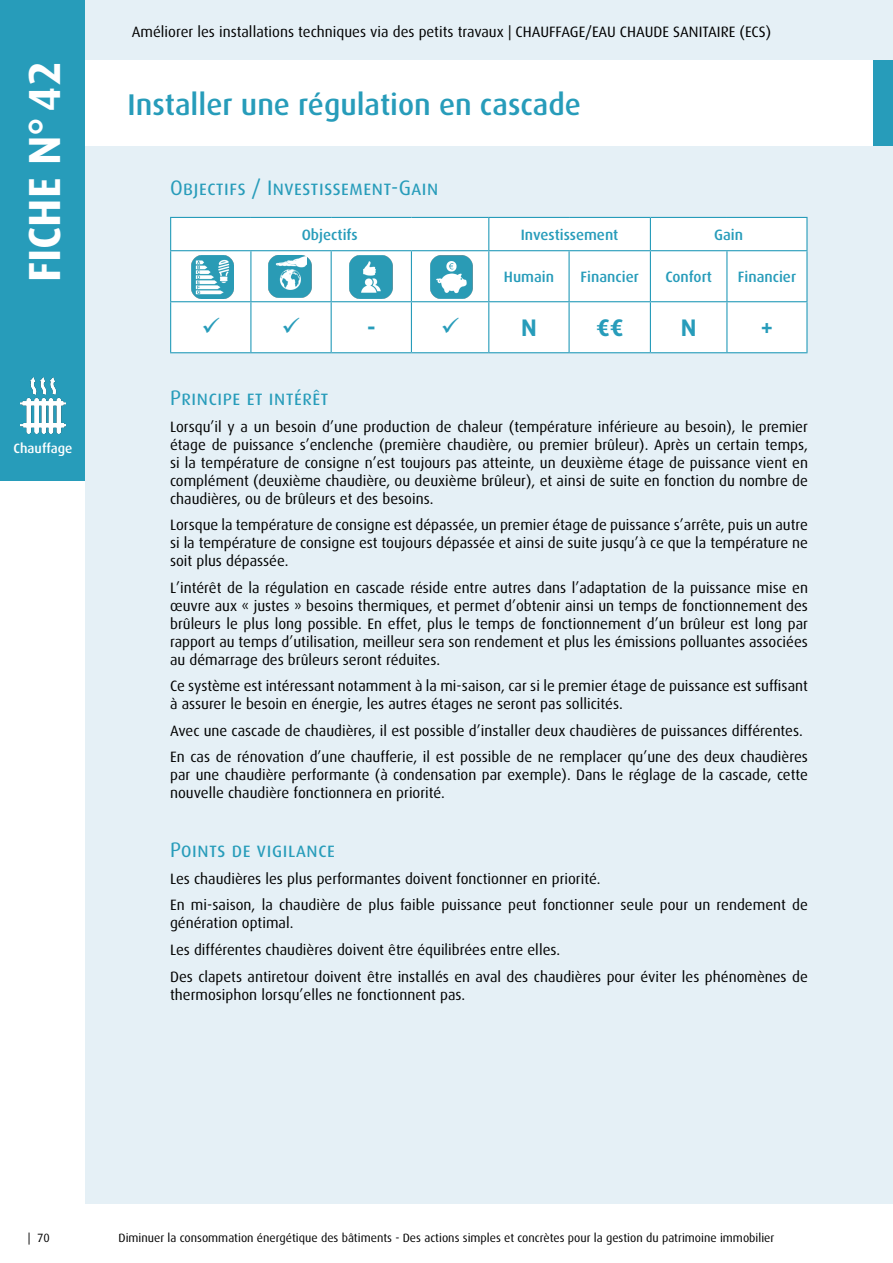
<style>
.page{position:relative;width:893px;height:1263px;background:#fff}
.page>*{position:absolute;margin:0;border:0;box-sizing:border-box;transform-origin:0 0}
.t1{font:700 45px "Dax OT";color:#fff}
.Titre_1_Fiche-bleu{font:500 30px "Dax OT";color:#279cba}
.t2{font:700 24px "Dax OT";color:#279cba}
.Titre_2_fiche_bleu{font:21px "Dax OT";color:#279cba}
.corps_de_texte_fiche{font:15px/18px "Dax OT";color:#000;text-align:justify}
.t3{font:500 15px "Dax OT";color:#279cba}
.t4{font:500 13.5px "Dax OT";color:#fff}
.t5{font:12px "Dax OT";color:#000}
</style>
<div class="page">
<div style="left:0;top:0;width:85px;height:480px;background:#279cba"></div>
<div style="left:85px;top:0;width:808px;height:1203px;background:#e5f0f6"></div>
<div style="left:85px;top:61px;width:791px;height:85px;background:#fff"></div>
<div style="left:874px;top:61px;width:19px;height:85px;background:#279cba"></div>
<img style="left:21px;top:378px;width:44px;height:56px">
<div style="left:171px;top:218px;width:635px;height:134px;background:#fff"></div>
<hr style="left:488px;top:218px;width:1px;height:32px;background:#279cba">
<hr style="left:650px;top:218px;width:1px;height:32px;background:#279cba">
<hr style="left:170px;top:250px;width:81px;height:1px;background:#279cba">
<hr style="left:251px;top:250px;width:80px;height:1px;background:#279cba">
<hr style="left:250px;top:251px;width:1px;height:50px;background:#279cba">
<hr style="left:331px;top:250px;width:80px;height:1px;background:#279cba">
<hr style="left:331px;top:251px;width:1px;height:50px;background:#279cba">
<hr style="left:411px;top:250px;width:78px;height:1px;background:#279cba">
<hr style="left:411px;top:251px;width:1px;height:50px;background:#279cba">
<hr style="left:489px;top:250px;width:80px;height:1px;background:#279cba">
<hr style="left:488px;top:251px;width:1px;height:50px;background:#279cba">
<hr style="left:569px;top:250px;width:81px;height:1px;background:#279cba">
<hr style="left:568px;top:251px;width:2px;height:50px;background:#279cba">
<hr style="left:650px;top:250px;width:77px;height:1px;background:#279cba">
<hr style="left:650px;top:251px;width:1px;height:50px;background:#279cba">
<hr style="left:727px;top:250px;width:80px;height:1px;background:#279cba">
<hr style="left:726px;top:251px;width:1px;height:50px;background:#279cba">
<hr style="left:170px;top:301px;width:81px;height:1px;background:#279cba">
<hr style="left:251px;top:301px;width:80px;height:1px;background:#279cba">
<hr style="left:250px;top:302px;width:1px;height:50px;background:#279cba">
<hr style="left:331px;top:301px;width:80px;height:1px;background:#279cba">
<hr style="left:331px;top:302px;width:1px;height:50px;background:#279cba">
<hr style="left:411px;top:301px;width:78px;height:1px;background:#279cba">
<hr style="left:411px;top:302px;width:1px;height:50px;background:#279cba">
<hr style="left:489px;top:301px;width:80px;height:1px;background:#279cba">
<hr style="left:488px;top:302px;width:1px;height:50px;background:#279cba">
<hr style="left:569px;top:301px;width:81px;height:1px;background:#279cba">
<hr style="left:568px;top:302px;width:2px;height:50px;background:#279cba">
<hr style="left:650px;top:301px;width:77px;height:1px;background:#279cba">
<hr style="left:650px;top:302px;width:1px;height:50px;background:#279cba">
<hr style="left:727px;top:301px;width:80px;height:1px;background:#279cba">
<hr style="left:726px;top:302px;width:1px;height:50px;background:#279cba">
<hr style="left:170px;top:217px;width:81px;height:1px;background:#279cba">
<hr style="left:170px;top:218px;width:1px;height:32px;background:#279cba">
<hr style="left:251px;top:217px;width:80px;height:1px;background:#279cba">
<hr style="left:331px;top:217px;width:80px;height:1px;background:#279cba">
<hr style="left:411px;top:217px;width:78px;height:1px;background:#279cba">
<hr style="left:489px;top:217px;width:80px;height:1px;background:#279cba">
<hr style="left:569px;top:217px;width:81px;height:1px;background:#279cba">
<hr style="left:650px;top:217px;width:77px;height:1px;background:#279cba">
<hr style="left:727px;top:217px;width:80px;height:1px;background:#279cba">
<hr style="left:806px;top:218px;width:1px;height:32px;background:#279cba">
<hr style="left:170px;top:251px;width:1px;height:50px;background:#279cba">
<hr style="left:806px;top:251px;width:1px;height:50px;background:#279cba">
<hr style="left:170px;top:302px;width:1px;height:50px;background:#279cba">
<hr style="left:806px;top:302px;width:1px;height:50px;background:#279cba">
<hr style="left:170px;top:352px;width:81px;height:1px;background:#279cba">
<hr style="left:251px;top:352px;width:80px;height:1px;background:#279cba">
<hr style="left:331px;top:352px;width:80px;height:1px;background:#279cba">
<hr style="left:411px;top:352px;width:78px;height:1px;background:#279cba">
<hr style="left:489px;top:352px;width:80px;height:1px;background:#279cba">
<hr style="left:569px;top:352px;width:81px;height:1px;background:#279cba">
<hr style="left:650px;top:352px;width:77px;height:1px;background:#279cba">
<hr style="left:727px;top:352px;width:80px;height:1px;background:#279cba">
<img style="left:191px;top:255px;width:43px;height:43px">
<img style="left:269px;top:255px;width:42px;height:43px">
<img style="left:350px;top:255px;width:42px;height:43px">
<img style="left:430px;top:255px;width:43px;height:43px">
<svg style="left:203px;top:317px;width:16px;height:16px"></svg>
<svg style="left:283px;top:317px;width:17px;height:16px"></svg>
<svg style="left:442px;top:317px;width:17px;height:16px"></svg>
<p class="t1" style="left:19px;top:282px;width:223px;rotate:-90deg">FICHE N°42</p>
<p class="t4" style="left:14px;top:440px;width:60px">Chauffage</p>
<p class="corps_de_texte_fiche" style="left:132px;top:23px;width:641px">Améliorer les installations techniques via des petits travaux | CHAUFFAGE/EAU CHAUDE SANITAIRE (ECS)</p>
<h2 class="Titre_1_Fiche-bleu" style="left:128px;top:88px;width:455px">Installer une régulation en cascade</h2>
<p class="Titre_2_fiche_bleu" style="left:170px;top:176px;width:270px">Objectifs / Investissement-Gain</p>
<p class="t3" style="left:302px;top:226px;width:58px">Objectifs</p>
<p class="t3" style="left:521px;top:226px;width:99px">Investissement</p>
<p class="t3" style="left:714px;top:226px;width:30px">Gain</p>
<p class="t3" style="left:504px;top:268px;width:52px">Humain</p>
<p class="t3" style="left:581px;top:268px;width:60px">Financier</p>
<p class="t3" style="left:665px;top:268px;width:48px">Confort</p>
<p class="t3" style="left:738px;top:268px;width:60px">Financier</p>
<p class="t2" style="left:367px;top:315px;width:10px">-</p>
<p class="t2" style="left:521px;top:315px;width:17px">N</p>
<p class="t2" style="left:596px;top:315px;width:29px">€€</p>
<p class="t2" style="left:681px;top:315px;width:17px">N</p>
<p class="t2" style="left:760px;top:315px;width:15px">+</p>
<p class="Titre_2_fiche_bleu" style="left:170px;top:386px;width:160px">Principe et intérêt</p>
<p class="corps_de_texte_fiche" style="left:170px;top:418px;width:639px">Lorsqu’il y a un besoin d’une production de chaleur (température inférieure au besoin), le premier étage de puissance s’enclenche (première chaudière, ou premier brûleur). Après un certain temps, si la température de consigne n’est toujours pas atteinte, un deuxième étage de puissance vient en complément (deuxième chaudière, ou deuxième brûleur), et ainsi de suite en fonction du nombre de chaudières, ou de brûleurs et des besoins.</p>
<p class="corps_de_texte_fiche" style="left:170px;top:516px;width:639px">Lorsque la température de consigne est dépassée, un premier étage de puissance s’arrête, puis un autre si la température de consigne est toujours dépassée et ainsi de suite jusqu’à ce que la température ne soit plus dépassée.</p>
<p class="corps_de_texte_fiche" style="left:170px;top:579px;width:639px">L’intérêt de la régulation en cascade réside entre autres dans l’adaptation de la puissance mise en œuvre aux « justes » besoins thermiques, et permet d’obtenir ainsi un temps de fonctionnement des brûleurs le plus long possible. En effet, plus le temps de fonctionnement d’un brûleur est long par rapport au temps d’utilisation, meilleur sera son rendement et plus les émissions polluantes associées au démarrage des brûleurs seront réduites.</p>
<p class="corps_de_texte_fiche" style="left:170px;top:677px;width:639px">Ce système est intéressant notamment à la mi-saison, car si le premier étage de puissance est suffisant à assurer le besoin en énergie, les autres étages ne seront pas sollicités.</p>
<p class="corps_de_texte_fiche" style="left:170px;top:722px;width:634px">Avec une cascade de chaudières, il est possible d’installer deux chaudières de puissances différentes.</p>
<p class="corps_de_texte_fiche" style="left:170px;top:748px;width:639px">En cas de rénovation d’une chaufferie, il est possible de ne remplacer qu’une des deux chaudières par une chaudière performante (à condensation par exemple). Dans le réglage de la cascade, cette nouvelle chaudière fonctionnera en priorité.</p>
<p class="Titre_2_fiche_bleu" style="left:170px;top:838px;width:167px">Points de vigilance</p>
<p class="corps_de_texte_fiche" style="left:170px;top:870px;width:432px">Les chaudières les plus performantes doivent fonctionner en priorité.</p>
<p class="corps_de_texte_fiche" style="left:170px;top:896px;width:639px">En mi-saison, la chaudière de plus faible puissance peut fonctionner seule pour un rendement de génération optimal.</p>
<p class="corps_de_texte_fiche" style="left:170px;top:941px;width:392px">Les différentes chaudières doivent être équilibrées entre elles.</p>
<p class="corps_de_texte_fiche" style="left:170px;top:967px;width:639px">Des clapets antiretour doivent être installés en aval des chaudières pour éviter les phénomènes de thermosiphon lorsqu’elles ne fonctionnent pas.</p>
<p class="t5" style="left:28px;top:1231px;width:24px">| 70</p>
<p class="t5" style="left:119px;top:1231px;width:657px">Diminuer la consommation énergétique des bâtiments - Des actions simples et concrètes pour la gestion du patrimoine immobilier</p>
</div>
